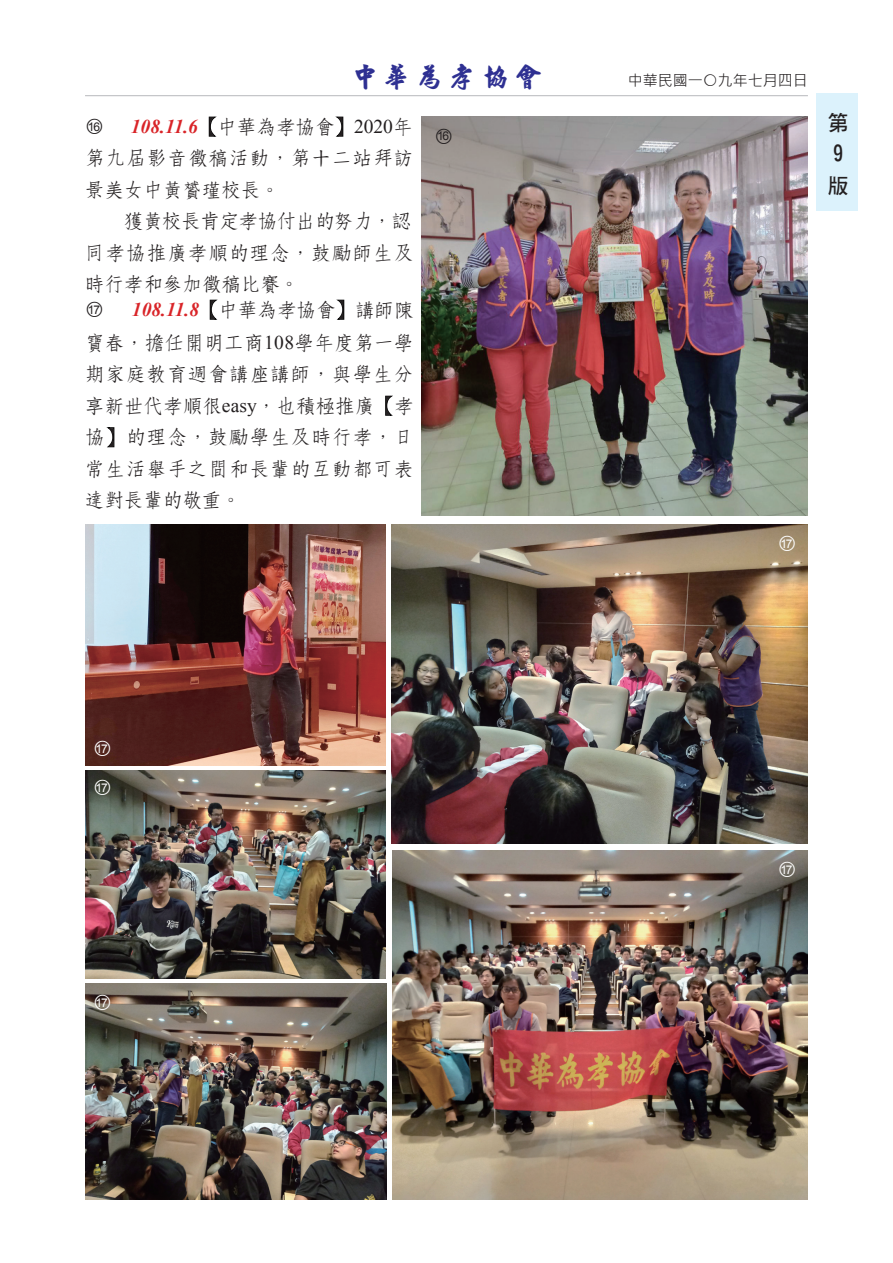
<style>
.page{position:relative;width:893px;height:1263px;background:#fff}
.page>*{position:absolute;margin:0;border:0;box-sizing:border-box;transform-origin:0 0}
.t1{font:27px "ID Hao Xing";letter-spacing:.2em;color:#2e3092}
.t2{font:21px/31.5px "DF Hei Bd HK BF";color:#231f20}
.t3{font:500 19.5px/31.8px "ID Song";letter-spacing:.055em;color:#231f20;text-align:justify}
.t4{font:italic 700 19.5px "Times New Roman";color:#d92428}
.t5{font:15px "Microsoft Jheng Hei";color:#231f20}
.t6{font:12px "Arial";color:#fff}
.t7{font:12px "Arial";color:#231f20}
.s1{font-family:"Adobe Ming Std";font-weight:300;font-style:normal;color:#231f20}
.s2{font-family:"ID Song";font-weight:500;font-style:normal;color:#231f20}
.s3{font-weight:400;font-style:normal;color:#231f20}
.s4{font-family:"DF Kai Shu SB Estd BF";font-weight:400}
.s5{font-family:"Microsoft Jheng Hei";font-size:19.5px}
.s6{font-family:"Times New Roman";font-weight:700;font-style:italic;color:#d92428}
.s7{font-family:"Adobe Ming Std";font-weight:300}
.s8{font-family:"Times New Roman";font-weight:400}
</style>
<div class="page">
<div style="left:816px;top:94px;width:41px;height:117px;background:#dcf2fc"></div>
<hr style="left:85px;top:95px;width:723px;height:1px;background:#bcbdc0">
<img style="left:422px;top:117px;width:386px;height:399px">
<svg style="left:208px;top:116px;width:9px;height:21px"></svg>
<svg style="left:335px;top:116px;width:9px;height:21px"></svg>
<svg style="left:209px;top:299px;width:9px;height:21px"></svg>
<svg style="left:336px;top:299px;width:9px;height:21px"></svg>
<svg style="left:385px;top:395px;width:8px;height:21px"></svg>
<svg style="left:106px;top:427px;width:9px;height:21px"></svg>
<img style="left:393px;top:850px;width:415px;height:349px">
<img style="left:85px;top:771px;width:300px;height:207px">
<img style="left:85px;top:984px;width:302px;height:215px">
<img style="left:392px;top:524px;width:416px;height:320px">
<img style="left:85px;top:524px;width:300px;height:241px">
<h1 class="t1" style="left:352px;top:64px;width:191px">中華為孝協會</h1>
<p class="t5" style="left:628px;top:71px;width:181px">中華民國一○九年七月四日</p>
<p class="t4" style="left:131px;top:113px;width:283px">108.11.6<span class="s1">【</span><span class="s2">中華為孝協會</span><span class="s1">】</span><span class="s3">2020</span><span class="s2">年</span></p>
<p class="t3" style="left:85px;top:142px;width:330px">第九屆影音徵稿活動，第<span class="s4">十</span>二站拜訪景美女中黃贇瑾校長。</p>
<p class="t3" style="left:85px;top:205px;width:330px;text-indent:39px">獲黃校長肯定孝協付出的努力，認同孝協推廣孝順的理念，鼓勵師生及時行孝和參加徵稿比賽。</p>
<p class="t7" style="left:85px;top:119px;width:21px"><span class="s5">〇</span>1 6</p>
<p class="t7" style="left:434px;top:128px;width:21px"><span class="s5">〇</span>1 6</p>
<p class="t3" style="left:85px;top:294px;width:330px;text-indent:47px"><span class="s6">108.11.8</span><span class="s7">【</span>中華為孝協會<span class="s7">】</span>講師陳寶春，擔任開明工商<span class="s8">108</span>學年度第一學期家庭教育週會講座講師，與學生分享新世代孝順很<span class="s8">easy</span>，也積極推廣<span class="s7">【</span>孝協<span class="s7">】</span>的理念，鼓勵學生及時行孝，日常生活舉手之間和長輩的互動都可表達對長輩的敬重。</p>
<p class="t7" style="left:85px;top:302px;width:21px"><span class="s5">〇</span>1 7</p>
<p class="t6" style="left:777px;top:536px;width:21px"><span class="s5">〇</span>1 7</p>
<p class="t2" style="left:827px;top:107px;width:22px">第<br>9版</p>
<p class="t6" style="left:93px;top:740px;width:21px"><span class="s5">〇</span>1 7</p>
<p class="t6" style="left:93px;top:780px;width:21px"><span class="s5">〇</span>1 7</p>
<p class="t6" style="left:93px;top:995px;width:21px"><span class="s5">〇</span>1 7</p>
<p class="t6" style="left:777px;top:862px;width:21px"><span class="s5">〇</span>1 7</p>
</div>
